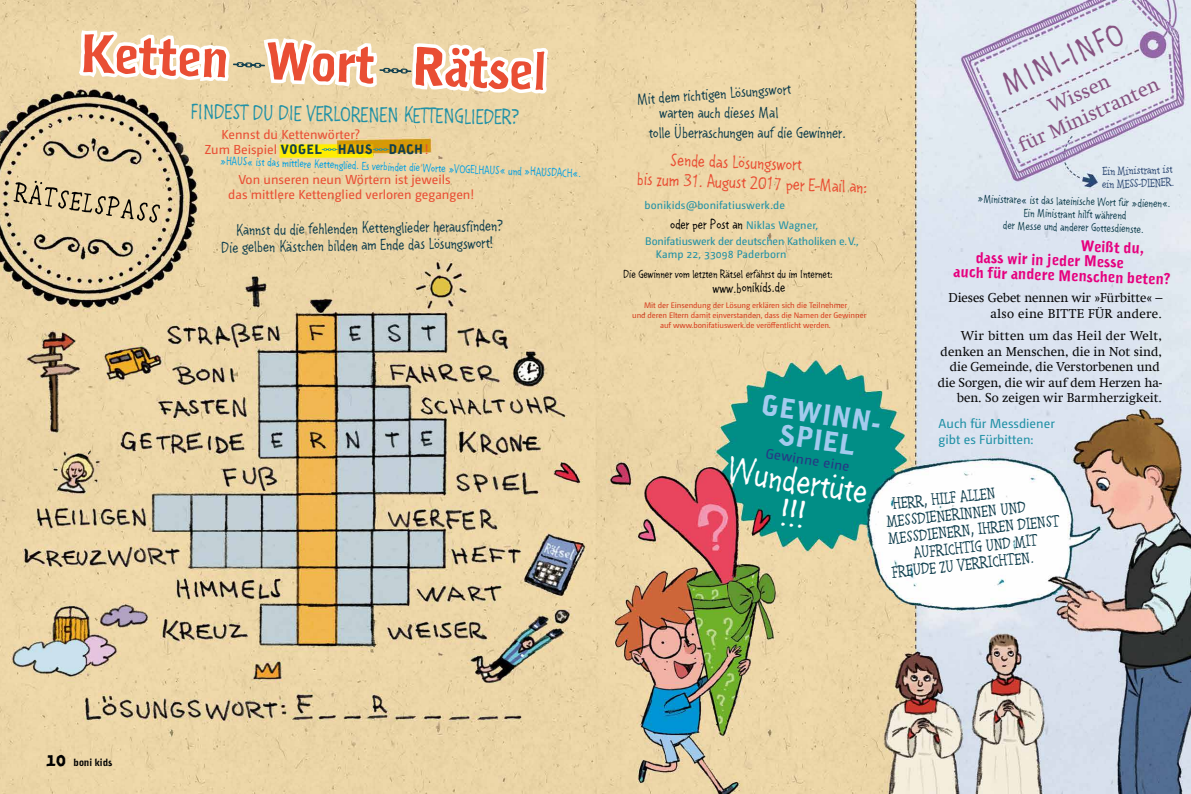
<style>
.page{position:relative;width:1191px;height:794px;background:#fff}
.page>*{position:absolute;margin:0;border:0;box-sizing:border-box;transform-origin:0 0}
.t1{font:51.2px "Naima";color:#e94e34}
.t2{font:35px/34px "Linse Grotesk";color:#fff;text-align:center}
.t3{font:31px "Linse Grotesk";color:#875381}
.t4{font:27.5px/26.3px "Naima";color:#a3cbee;text-align:center}
.t5{font:20.1px/23.2px "Swift Com";color:#875381;text-align:center}
.t6{font:20px "Linse Grotesk";color:#2191a6}
.t7{font:17px/20px "Linse Grotesk";color:#e94e34}
.t8{font:15px/17px "Linse Grotesk";color:#113f4e}
.t9{font:15px "Linserif";color:#113f4e}
.t10{font:15px "Naima";color:#e6007e}
.t11{font:13.7px "Camingo Dos Pro";color:#273684}
.t12{font:13px/15.6px "Swift Com";letter-spacing:-.005em;color:#080809;text-align:right}
.t13{font:13px/15px "Camingo Dos Pro";color:#e94e34}
.t14{font:13px "Linse Grotesk";color:#000}
.t15{font:13px/15.6px "Camingo Dos Pro";color:#2191a6}
.t16{font:13px "Naima";color:#113f4e}
.t17{font:11px/13px "Linse Grotesk";color:#113f4e;text-align:center}
.t18{font:11px/13.2px "Camingo Dos Pro";letter-spacing:.005em;color:#2191a6}
.t19{font:11px "Linse Grotesk";color:#009fe3}
.t20{font:11px "Linse Grotesk";color:#000}
.t21{font:11px/13px "Linserif";color:#304b75}
.t22{font:10px "Naima";letter-spacing:-.01em;color:#000}
.t23{font:8px "Camingo Dos Pro";letter-spacing:-.01em;color:#e94e34}
.s1{font-family:"Camingo Dos Pro";color:#e94e34}
.s2{font-family:"Camingo Dos Pro";font-size:11px;color:#2191a6}
.s3{font-size:20px}
</style>
<div class="page">
<img style="left:0;top:0;width:1191px;height:794px">
<svg style="left:14px;top:0;width:539px;height:749px;background:#d6c59e"></svg>
<h1 class="t1" style="left:81px;top:22px;width:468px;rotate:2deg">Ketten Wort Rätsel</h1>
<h3 class="t6" style="left:191px;top:98px;width:329px;rotate:1deg">FINDEST DU DIE VERLORENEN KETTENGLIEDER?</h3>
<p class="t13" style="left:221px;top:127px;width:140px">Kennst du Kettenwörter?</p>
<p class="t16" style="left:205px;top:141px;width:225px"><span class="s1">Zum Beispiel</span> VOGEL HAUS DACH<span class="s1">!</span></p>
<p class="t13" style="left:228px;top:172px;width:247px;text-indent:10px">Von unseren neun Wörtern ist jeweils<br>das mittlere Kettenglied verloren gegangen!</p>
<p class="t19" style="left:220px;top:153px;width:363px;rotate:2deg">»HAUS« ist das mittlere Kettenglied. Es verbindet die Worte »VOGELHAUS« und »HAUSDACH«.</p>
<p class="t8" style="left:221px;top:221px;width:283px;text-indent:14px;rotate:-1deg">Kannst du die fehlenden Kettenglieder herausfinden?<br>Die gelben Kästchen bilden am Ende das Lösungswort!</p>
<h3 class="t3" style="left:995px;top:67px;width:131px;rotate:-25deg">MINI-INFO</h3>
<h3 class="t5" style="left:1005px;top:115px;width:154px;rotate:-25deg">Wissen<br>für Ministranten</h3>
<p class="t8" style="left:636px;top:90px;width:156px;rotate:-4deg">Mit dem richtigen Lösungswort</p>
<p class="t8" style="left:648px;top:102px;width:199px;line-height:20px;text-indent:11px">warten auch dieses Mal<br>tolle Überraschungen auf die Gewinner.</p>
<h3 class="t7" style="left:638px;top:148px;width:232px;text-indent:33px;rotate:2deg">Sende das Lösungswort<br>bis zum 31. August 2017 per E-Mail an:</h3>
<p class="t21" style="left:1101px;top:165px;width:74px;rotate:-2deg">Ein Ministrant ist ein MESS-DIENER.</p>
<p class="t17" style="left:977px;top:192px;width:195px;rotate:1deg">»Ministrare« ist das lateinische Wort für »dienen«.<br>Ein Ministrant hilft während<br>der Messe und anderer Gottesdienste.</p>
<p class="t18" style="left:644px;top:199px;width:142px">bonikids@bonifatiuswerk.de</p>
<p class="t14" style="left:670px;top:216px;width:149px">oder per Post an <span class="s2">Niklas Wagner,</span></p>
<p class="t18" style="left:656px;top:235px;width:204px;text-indent:-11px">Bonifatiuswerk der deutschen Katholiken e.V.,<br>Kamp 22, 33098 Paderborn</p>
<p class="t10" style="left:1080px;top:236px;width:66px;rotate:2deg">Weißt du,</p>
<p class="t10" style="left:976px;top:248px;width:150px;rotate:2deg">dass wir in jeder Messe</p>
<p class="t10" style="left:953px;top:262px;width:219px;rotate:2deg">auch für andere Menschen beten?</p>
<p class="t20" style="left:623px;top:266px;width:211px">Die Gewinner vom letzten Rätsel erfährst du im Internet:</p>
<p class="t23" style="left:644px;top:301px;width:205px">Mit der Einsendung der Lösung erklären sich die Teilnehmer</p>
<p class="t23" style="left:632px;top:310px;width:236px">und deren Eltern damit einverstanden, dass die Namen der Gewinner</p>
<p class="t23" style="left:660px;top:320px;width:172px">auf www.bonifatiuswerk.de veröffentlicht werden.</p>
<p class="t14" style="left:712px;top:279px;width:74px;rotate:-1deg">www.bonikids.de</p>
<p class="t12" style="left:948px;top:290px;width:216px">Dieses Gebet nennen wir »Fürbitte« – also eine BITTE FÜR andere.</p>
<p class="t12" style="left:938px;top:328px;width:226px">Wir bitten um das Heil der Welt, denken an Menschen, die in Not sind, die Gemeinde, die Verstorbenen und die Sorgen, die wir auf dem Herzen ha&shy;ben. So zeigen wir Barmherzigkeit.</p>
<h3 class="t4" style="left:763px;top:391px;width:127px;rotate:9deg">GEWINN-<br>SPIEL</h3>
<p class="t15" style="left:938px;top:416px;width:118px">Auch für Messdiener gibt es Fürbitten:</p>
<p class="t11" style="left:767px;top:445px;width:86px;rotate:9deg">Gewinne eine</p>
<h2 class="t2" style="left:732px;top:452px;width:142px;rotate:9deg">Wundertüte !!!</h2>
<p class="t9" style="left:891px;top:494px;width:104px;rotate:-6deg">HERR, HILF ALLEN</p>
<p class="t9" style="left:885px;top:511px;width:141px;rotate:-6deg">MESSDIENERINNEN UND</p>
<p class="t9" style="left:887px;top:528px;width:173px;rotate:-6deg">MESSDIENERN, IHREN DIENST</p>
<p class="t9" style="left:912px;top:543px;width:126px;rotate:-6deg">AUFRICHTIG UND MIT</p>
<p class="t9" style="left:891px;top:562px;width:144px;rotate:-6deg">FREUDE ZU VERRICHTEN.</p>
<p class="t22" style="left:45px;top:756px;width:68px"><span class="s3">10</span> boni kids</p>
</div>
